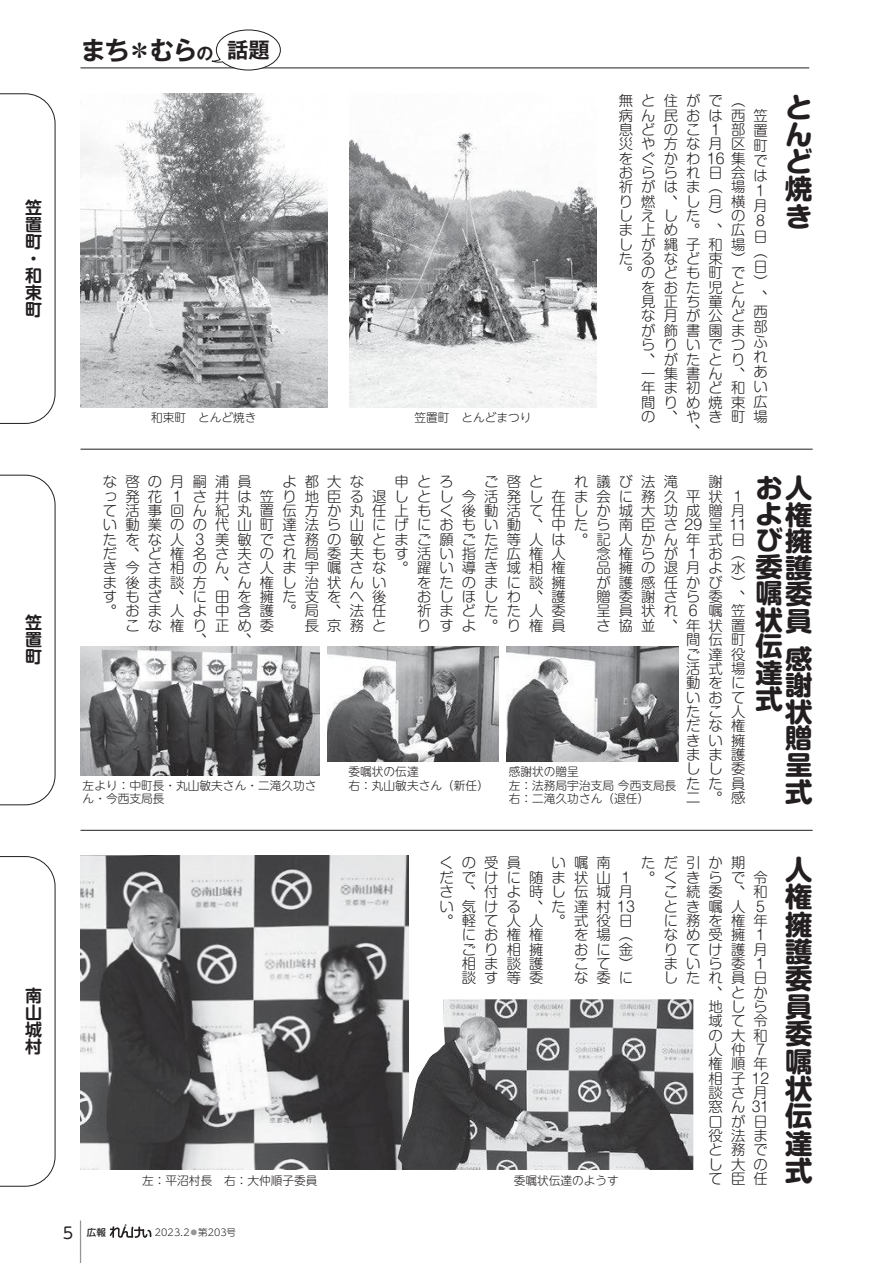
<style>
.page{position:relative;width:893px;height:1263px;background:#fff}
.page>*{position:absolute;margin:0;border:0;box-sizing:border-box;transform-origin:0 0}
.t1{font:700 27.3px/27.3px "Shin M Go Pr 6 N";color:#231f20;text-align:justify}
.t2{font:700 27.3px/27.3px "Shin M Go Pro";color:#231f20;text-align:justify}
.t3{font:700 26.55px/26.5px "Shin M Go Pr 6 N";color:#231f20;text-align:justify}
.t4{font:700 25.5px "Gothic MB101 Pro De";color:#231f20}
.t5{font:700 16.95px/17px "Shin M Go Pro De";color:#231f20;text-align:justify}
.t6{font:300 14.4px/14.4px "Shin M Go Pro";color:#231f20;text-align:justify}
.t7{font:300 14.4px/14.4px "Shin M Go Pr 6 N";color:#231f20}
.t8{font:300 11.7px/13.8px "UD Shin M Go Pro";color:#231f20}
.t9{font:300 9.6px "UD Shin M Go Pr 6 N";color:#231f20}
.s1{font-size:16.95px}
.s2{font-size:21.3px}
.s3{font-family:"Shin M Go Pro"}
.s4{font-weight:400;font-size:15.9px}
.s5{font-weight:500}
.s6{font-weight:500;font-size:12.75px}
.s7{color:#939598}
</style>
<div class="page">
<hr style="left:81px;top:449px;width:732px;height:1px;background:#231f20">
<hr style="left:81px;top:830px;width:732px;height:1px;background:#231f20">
<hr style="left:81px;top:68px;width:728px;height:1px;background:#231f20">
<svg style="left:211px;top:30px;width:70px;height:40px"></svg>
<svg style="left:0;top:93px;width:55px;height:331px"></svg>
<svg style="left:0;top:475px;width:55px;height:330px"></svg>
<svg style="left:0;top:856px;width:55px;height:331px"></svg>
<img style="left:350px;top:133px;width:246px;height:275px">
<img style="left:81px;top:94px;width:246px;height:314px">
<img style="left:81px;top:856px;width:328px;height:314px">
<img style="left:398px;top:999px;width:295px;height:171px">
<img style="left:507px;top:647px;width:171px;height:114px">
<img style="left:327px;top:647px;width:172px;height:114px">
<img style="left:81px;top:647px;width:238px;height:128px">
<hr style="left:80px;top:1220px;width:1px;height:43px;background:#939598">
<svg style="left:110px;top:1224px;width:41px;height:14px"></svg>
<p class="t5" style="left:25px;top:197px;width:27px;text-align:left">笠置町・和束町</p>
<p class="t5" style="left:25px;top:612px;width:27px">笠置町</p>
<p class="t5" style="left:25px;top:985px;width:27px">南山城村</p>
<h3 class="t4" style="left:81px;top:29px;width:191px">まち＊むら<span class="s1">の</span> <span class="s2">話題</span></h3>
<p class="t8" style="left:151px;top:410px;width:107px">和束町　とんど焼き</p>
<p class="t8" style="left:415px;top:410px;width:118px">笠置町　とんどまつり</p>
<p class="t7" style="left:619px;top:93px;width:135px">無と住が<span class="s3">で（</span></p>
<p class="t7" style="left:619px;top:136px;width:135px">災や方な月<span class="s3">区</span></p>
<p class="t6" style="left:731px;top:149px;width:22px">集</p>
<p class="t7" style="left:619px;top:164px;width:135px;text-align:right">おらられ日<span class="s3">会</span>祈がはま（<span class="s3">場</span>り燃、し月<span class="s3">横</span>しえした）<span class="s3">の</span>ま上め。、<span class="s3">広</span>しが縄子和<span class="s3">場</span>たるなど束<span class="s3">）</span>。のども町<span class="s3">で</span>をおた児<span class="s3">と</span>見正ち童<span class="s3">ん</span>な月が公<span class="s3">ど</span>が飾書園<span class="s3">ま</span>らりいで<span class="s3">つ</span>、がたと<span class="s3">り</span>一集書ん<span class="s3">、</span></p>
<p class="t7" style="left:619px;top:107px;width:157px">病ん民お<span class="s3">は西笠</span></p>
<p class="t6" style="left:753px;top:121px;width:22px;line-height:15.3px;text-indent:-22px">部置町では</p>
<p class="t7" style="left:753px;top:183px;width:23px;line-height:15px">1月<br>8日（日）、</p>
<p class="t6" style="left:753px;top:302px;width:23px;line-height:15px">西部ふれあ</p>
<p class="t7" style="left:641px;top:380px;width:135px;text-align:justify">年ま初ど<span class="s3">和い</span>間りめ焼<span class="s3">束広</span>の、やき<span class="s3">町場</span></p>
<p class="t7" style="left:619px;top:114px;width:107px;line-height:28.7px">息どのこ 1をぐかわ16</p>
<p class="t7" style="left:686px;top:423px;width:22px">、</p>
<h1 class="t2" style="left:785px;top:90px;width:42px">とんど焼き</h1>
<p class="t6" style="left:574px;top:473px;width:112px">れ議び法滝</p>
<p class="t6" style="left:103px;top:473px;width:157px">な啓の月嗣浦員</p>
<p class="t6" style="left:484px;top:473px;width:66px">ご啓と</p>
<p class="t6" style="left:709px;top:473px;width:22px">謝</p>
<p class="t6" style="left:395px;top:473px;width:66px">申とろ</p>
<p class="t6" style="left:282px;top:473px;width:89px">よ都大な</p>
<p class="t6" style="left:193px;top:487px;width:551px">さ井は笠り地臣る退しとし今活発し在ま会に務久平状 1</p>
<p class="t6" style="left:103px;top:502px;width:649px">て活事回ん紀丸置伝方か丸任上もく後動活て任しか城大功成贈月</p>
<p class="t6" style="left:709px;top:516px;width:40px">呈11</p>
<p class="t6" style="left:215px;top:530px;width:537px">美敏でさ務の敏とまご願ごた等人は。記人かん年式日</p>
<p class="t6" style="left:709px;top:545px;width:45px">お（</p>
<p class="t6" style="left:596px;top:559px;width:157px">品擁の退月よ水</p>
<p class="t6" style="left:596px;top:573px;width:157px">が護感任かび）</p>
<p class="t6" style="left:596px;top:588px;width:157px">贈委謝さら委、</p>
<p class="t6" style="left:709px;top:602px;width:45px">嘱笠</p>
<p class="t6" style="left:596px;top:616px;width:157px">さ協並、年状置</p>
<p class="t6" style="left:686px;top:631px;width:67px">間伝町</p>
<p class="t6" style="left:686px;top:645px;width:67px">ご達役</p>
<p class="t6" style="left:686px;top:659px;width:67px">活式場</p>
<p class="t6" style="left:686px;top:674px;width:67px">動をに</p>
<p class="t6" style="left:686px;top:688px;width:67px">いおて</p>
<p class="t6" style="left:686px;top:703px;width:67px">たこ人</p>
<p class="t6" style="left:686px;top:717px;width:67px">だな権</p>
<p class="t6" style="left:686px;top:731px;width:67px">きい擁</p>
<p class="t6" style="left:686px;top:746px;width:67px">まま護</p>
<p class="t6" style="left:686px;top:760px;width:67px">しし委</p>
<p class="t6" style="left:686px;top:774px;width:67px">たた員</p>
<p class="t6" style="left:686px;top:789px;width:67px">二。感</p>
<p class="t6" style="left:103px;top:487px;width:80px">っ発花 1</p>
<p class="t6" style="left:596px;top:509px;width:107px;line-height:28.7px;text-indent:-493px">い動業のの代山町達法ら山にげにおもい動、中たら南臣さ29念権らが 1</p>
<p class="t6" style="left:103px;top:530px;width:103px">たをな人 3</p>
<p class="t6" style="left:103px;top:545px;width:471px;text-align:right">だ、ど権名さ夫のれ局委夫もす活い指だ広権人き今さ相のんさ人ま宇嘱さな。躍い導き域相権をたのまに談擁<br>おしほしわ、護<br>祈まどたた人委<br>りすよ。り権員</p>
<p class="t6" style="left:103px;top:573px;width:292px;text-align:right">ま後ま談方、ん権し治状んいすもざ、に田を擁た支をへ後。おま人よ中含護。局、法任長京務と</p>
<p class="t6" style="left:596px;top:602px;width:103px">呈員状れ 6</p>
<p class="t6" style="left:125px;top:616px;width:157px">こな権り正め委</p>
<p class="t6" style="left:238px;top:631px;width:22px">、</p>
<p class="t6" style="left:193px;top:631px;width:22px">、</p>
<p class="t8" style="left:349px;top:764px;width:72px">委嘱状の伝達</p>
<p class="t8" style="left:509px;top:764px;width:169px">感謝状の贈呈<br>左：法務局宇治支局 今西支局長右：二滝久功さん（退任）</p>
<p class="t8" style="left:83px;top:778px;width:235px">左より：中町長・丸山敏夫さん・二滝久功さ</p>
<p class="t8" style="left:349px;top:778px;width:142px">右：丸山敏夫さん（新任）</p>
<p class="t8" style="left:83px;top:791px;width:83px">ん・今西支局長</p>
<h2 class="t3" style="left:785px;top:473px;width:42px">人権擁護委員</h2>
<h2 class="t3" style="left:785px;top:644px;width:42px">感謝状贈呈式</h2>
<h2 class="t3" style="left:755px;top:473px;width:42px">および委嘱状伝達式</h2>
<p class="t6" style="left:552px;top:854px;width:67px">い嘱南</p>
<p class="t6" style="left:439px;top:854px;width:90px">くの受員</p>
<p class="t6" style="left:641px;top:854px;width:112px">ただ引か期</p>
<p class="t6" style="left:439px;top:868px;width:337px">だでけに随ま状山 1 。くきらで令</p>
<p class="t6" style="left:664px;top:883px;width:112px">こ続委、和</p>
<p class="t6" style="left:664px;top:897px;width:103px">とき嘱人 5</p>
<p class="t6" style="left:664px;top:911px;width:112px">に務を権年</p>
<p class="t6" style="left:664px;top:926px;width:106px">なめ受擁１</p>
<p class="t6" style="left:664px;top:940px;width:110px">りてけ護月</p>
<p class="t6" style="left:664px;top:954px;width:103px">まいら委 1</p>
<p class="t6" style="left:664px;top:969px;width:111px">したれ員日</p>
<p class="t6" style="left:709px;top:983px;width:67px">、とか</p>
<p class="t6" style="left:709px;top:998px;width:66px">地しら</p>
<p class="t6" style="left:709px;top:1012px;width:67px">域て令</p>
<p class="t6" style="left:709px;top:1026px;width:67px">の大和</p>
<p class="t6" style="left:709px;top:1041px;width:64px">人仲７</p>
<p class="t6" style="left:709px;top:1055px;width:67px">権順年</p>
<p class="t6" style="left:709px;top:1069px;width:62px">相子12</p>
<p class="t6" style="left:709px;top:1084px;width:65px">談さ月</p>
<p class="t6" style="left:709px;top:1098px;width:62px">窓ん31</p>
<p class="t6" style="left:709px;top:1112px;width:66px">口が日</p>
<p class="t6" style="left:709px;top:1127px;width:67px">役法ま</p>
<p class="t6" style="left:709px;top:1141px;width:67px">と務で</p>
<p class="t6" style="left:709px;top:1155px;width:67px">し大の</p>
<p class="t6" style="left:709px;top:1170px;width:67px">て臣任</p>
<p class="t6" style="left:439px;top:883px;width:200px">さ、付よ時し伝城月</p>
<p class="t6" style="left:439px;top:897px;width:197px">い気ける、た達村13</p>
<p class="t6" style="left:439px;top:911px;width:200px">。軽て人人。式役日</p>
<p class="t6" style="left:574px;top:926px;width:67px">を場（</p>
<p class="t6" style="left:574px;top:940px;width:67px">おに金</p>
<p class="t6" style="left:574px;top:954px;width:67px">こて）</p>
<p class="t6" style="left:574px;top:969px;width:67px">な委に</p>
<p class="t6" style="left:462px;top:926px;width:90px">にお権権ごり相擁相ま談護談す等委</p>
<p class="t8" style="left:142px;top:1172px;width:177px">左：平沼村長　右：大仲順子委員</p>
<p class="t8" style="left:514px;top:1172px;width:107px">委嘱状伝達のようす</p>
<p class="t9" style="left:63px;top:1225px;width:175px"><span class="s4">5</span> <span class="s5">広報</span> <span class="s6">　　　</span> 2023.2<span class="s7">◦</span>第203号</p>
<h1 class="t1" style="left:785px;top:854px;width:42px">人権擁護委員委嘱状伝達式</h1>
</div>
